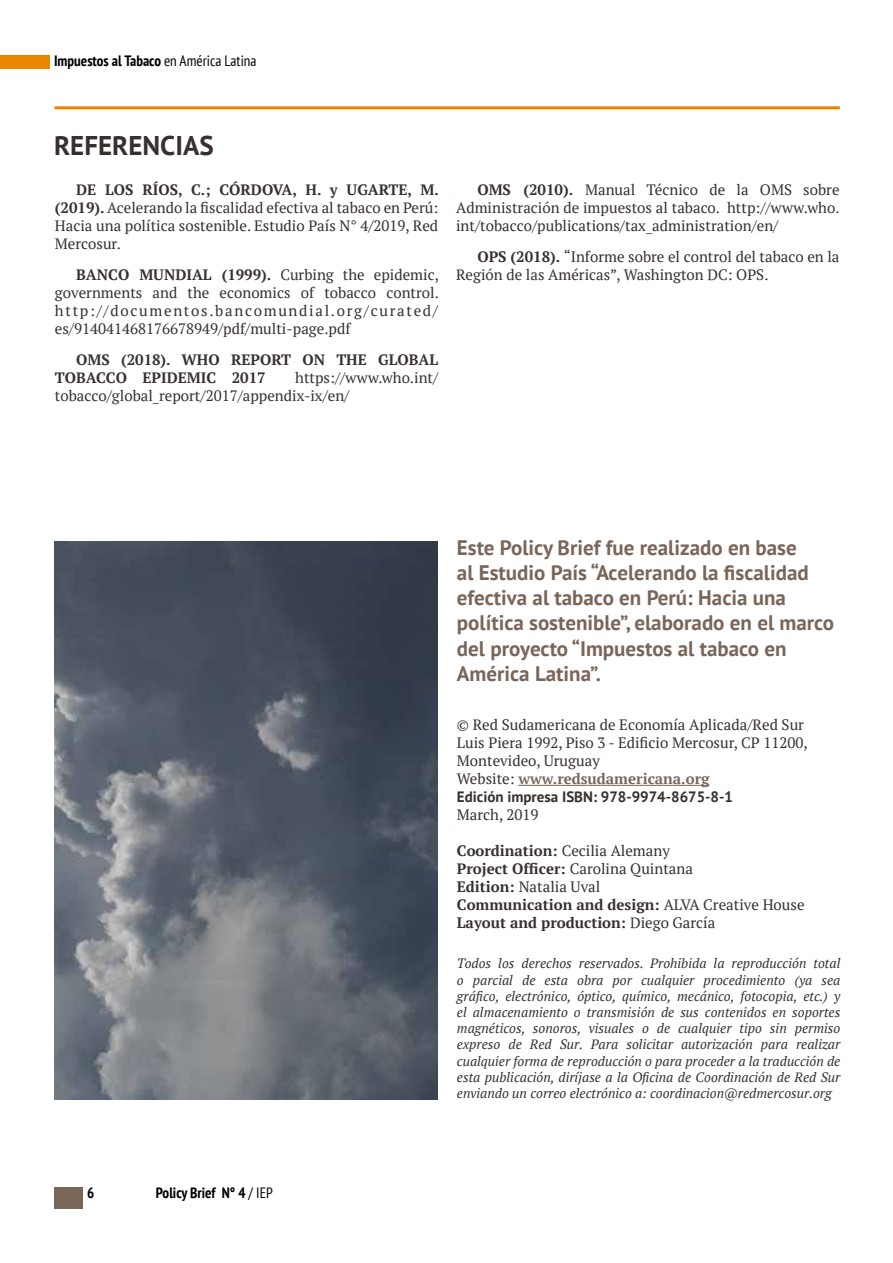
<style>
.page{position:relative;width:893px;height:1263px;background:#fff}
.page>*{position:absolute;margin:0;border:0;box-sizing:border-box;transform-origin:0 0}
.t1{font:700 27px "PT Sans";color:#38302f}
.t2{font:700 21px/25.2px "PT Sans";color:#796659}
.t3{font:15px/18px "PT Serif";color:#38302f;text-align:justify}
.t4{font:700 15px/18px "PT Serif";color:#38302f}
.t5{font:700 condensed 15px "PT Sans";color:#000}
.t6{font:700 15px "PT Sans";color:#38302f}
.t7{font:italic 13.5px/16.2px "PT Serif";color:#38302f;text-align:justify}
.s1{font-weight:400}
.s2{font-weight:700}
.s3{font-weight:700;color:#796659}
</style>
<div class="page">
<div style="left:54px;top:1187px;width:29px;height:22px;background:#796659"></div>
<div style="left:0;top:55px;width:49px;height:13px;background:#ec8600"></div>
<hr style="left:54px;top:106px;width:786px;height:3px;background:#ec8600">
<hr style="left:518px;top:785px;width:192px;height:1px;background:#796659">
<img style="left:54px;top:541px;width:383px;height:558px">
<p class="t5" style="left:54px;top:51px;width:204px">Impuestos al Tabaco <span class="s1">en América Latina</span></p>
<h1 class="t1" style="left:54px;top:128px;width:161px">REFERENCIAS</h1>
<p class="t4" style="left:76px;top:181px;width:40px">De los</p>
<p class="t4" style="left:142px;top:181px;width:110px">Ríos, C.; Córdova</p>
<p class="t4" style="left:293px;top:181px;width:77px">, H. y Ugar</p>
<p class="t3" style="left:55px;top:181px;width:385px;text-indent:333px"><span class="s2">te, M. (2019).</span> Acelerando la fiscalidad efectiva al tabaco en Perú:<br>Hacia una política sostenible. Estudio País N° 4/2019, Red Mercosur.</p>
<p class="t4" style="left:76px;top:265px;width:43px">Banco</p>
<p class="t4" style="left:139px;top:265px;width:46px">Mundial</p>
<p class="t3" style="left:55px;top:265px;width:385px;text-indent:167px"><span class="s2">(1999).</span> Curbing the epidemic, governments and the economics of tobacco control. http://documentos.bancomundial.org/curated/ es/914041468176678949/pdf/multi-page.pdf</p>
<p class="t4" style="left:76px;top:350px;width:166px">OMS (2018). WHO repor</p>
<p class="t4" style="left:281px;top:350px;width:77px">t on the</p>
<p class="t4" style="left:378px;top:350px;width:11px">global</p>
<p class="t4" style="left:55px;top:368px;width:22px">tobacco</p>
<p class="t4" style="left:143px;top:368px;width:11px">epidemic</p>
<p class="t4" style="left:232px;top:368px;width:35px">2017</p>
<p class="t3" style="left:55px;top:368px;width:385px;text-indent:240px">https://www.who.int/ tobacco/global_report/2017/appendix-ix/en/</p>
<p class="t3" style="left:456px;top:181px;width:385px;text-indent:21px"><span class="s2">OMS (2010).</span> Manual Técnico de la OMS sobre Administración de impuestos al tabaco. http://www.who. int/tobacco/publications/tax_administration/en/</p>
<p class="t3" style="left:456px;top:247px;width:385px;text-indent:21px"><span class="s2">OPS (2018).</span> “Informe sobre el control del tabaco en la<br>Región de las Américas”, Washington DC: OPS.</p>
<p class="t5" style="left:87px;top:1183px;width:9px">6</p>
<p class="t5" style="left:156px;top:1183px;width:118px">Policy Brief N° 4 <span class="s1">/ IEP</span></p>
<h2 class="t2" style="left:457px;top:534px;width:379px">Este Policy Brief fue realizado en base<br>al Estudio País “Acelerando la fiscalidad efectiva al tabaco en Perú: Hacia una política sostenible”, elaborado en el marco del proyecto “Impuestos al tabaco en América Latina”.</h2>
<p class="t3" style="left:457px;top:716px;width:352px;text-align:left">© Red Sudamericana de Economía Aplicada/Red Sur Luis Piera 1992, Piso 3 - Edificio Mercosur, CP 11200, Montevideo, Uruguay<br>Website: <span class="s3">www.redsudamericana.org</span></p>
<p class="t6" style="left:457px;top:787px;width:278px">Edición impresa ISBN: 978-9974-8675-8-1</p>
<p class="t3" style="left:457px;top:806px;width:83px">March, 2019</p>
<p class="t4" style="left:457px;top:842px;width:349px">Coordination: <span class="s1">Cecilia Alemany<br></span>Project Officer: <span class="s1">Carolina Quintana<br></span>Edition: <span class="s1">Natalia Uval<br></span>Communication and design: <span class="s1">ALVA Creative House </span>Layout and production: <span class="s1">Diego García</span></p>
<p class="t7" style="left:457px;top:955px;width:385px">Todos los derechos reservados. Prohibida la reproducción total o parcial de esta obra por cualquier procedimiento (ya sea gráfico, electrónico, óptico, químico, mecánico, fotocopia, etc.) y el almacenamiento o transmisión de sus contenidos en soportes magnéticos, sonoros, visuales o de cualquier tipo sin permiso expreso de Red Sur. Para solicitar autorización para realizar cualquier forma de reproducción o para proceder a la traducción de esta publicación, diríjase a la Oficina de Coordinación de Red Sur enviando un correo electrónico a: coordinacion@redmercosur.org</p>
</div>
